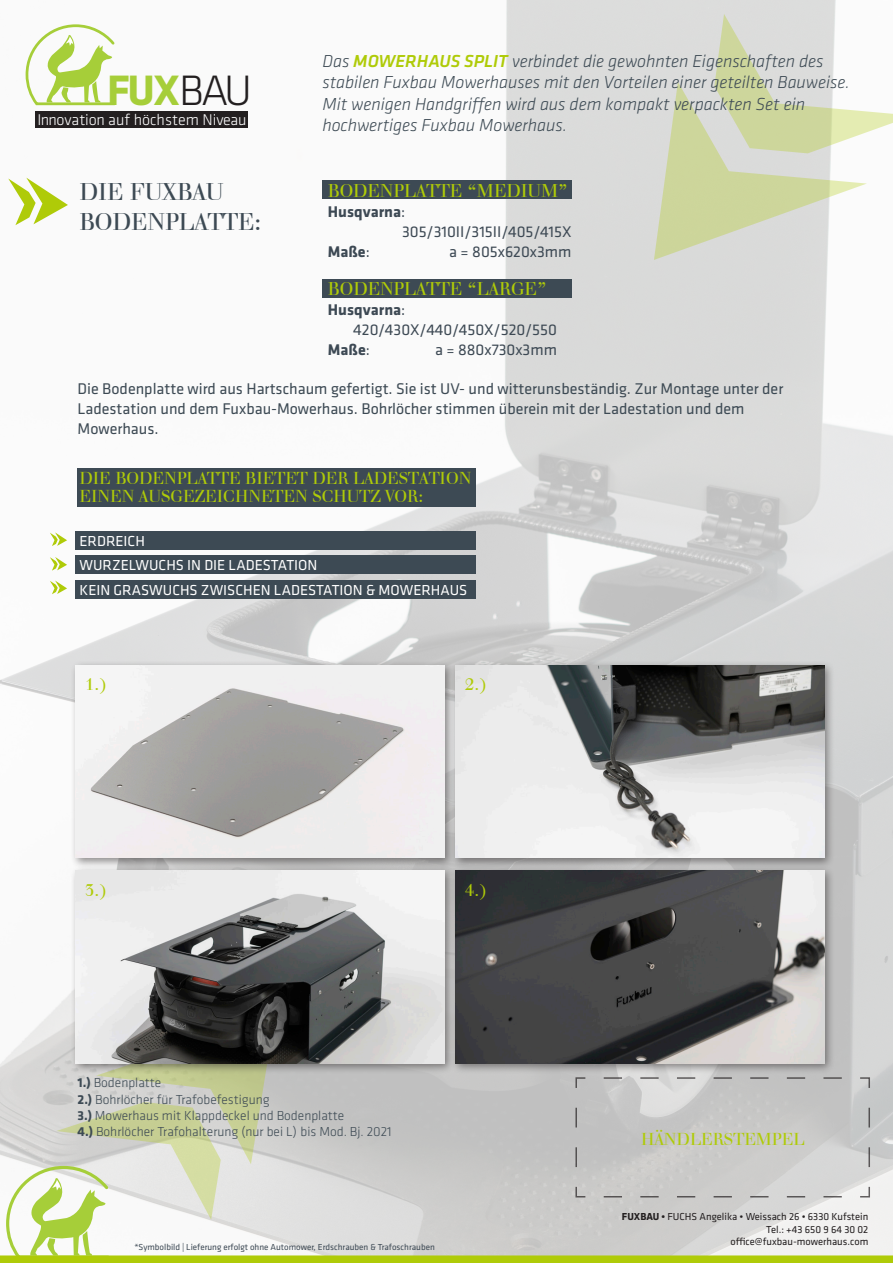
<style>
.page{position:relative;width:893px;height:1263px;background:#fff}
.page>*{position:absolute;margin:0;border:0;box-sizing:border-box;transform-origin:0 0}
.t1{font:700 44.1px "Klavika";color:#a6ce39}
.t2{font:25.2px/30.3px "Walbaum";letter-spacing:-.005em;color:#3d4a54}
.t3{font:19.35px "Walbaum";color:#afcb08}
.t4{font:italic 300 18px "Klavika";color:#3d4a54}
.t5{font:18px "Walbaum";color:#afcb08}
.t6{font:16.05px/20px "Klavika";color:#3d4a54}
.t7{font:16.05px "Klavika";color:#3d4954}
.t8{font:700 16.05px "Klavika";color:#3d4954}
.t9{font:300 16.05px "Klavika";color:#fff}
.t10{font:15px "Klavika";color:#fff}
.t11{font:300 13.5px "Klavika";color:#3d4a54}
.t12{font:10.5px "Klavika";color:#231f20}
.t13{font:9px "Klavika";color:#3d4954}
.s1{font-weight:300;color:#231f20}
.s2{font-weight:500;color:#afcb08}
.s3{font-weight:400}
.s4{font-weight:700}
</style>
<div class="page">
<img style="left:0;top:0;width:893px;height:1255px">
<svg style="left:654px;top:14px;width:239px;height:246px"></svg>
<div style="left:36px;top:111px;width:212px;height:17px;background:#231f20"></div>
<svg style="left:24px;top:23px;width:93px;height:84px"></svg>
<svg style="left:4px;top:1017px;width:271px;height:238px"></svg>
<div style="left:0;top:1255px;width:893px;height:8px;background:#afcb08"></div>
<div style="left:75px;top:531px;width:401px;height:19px;background:#3d4a54"></div>
<div style="left:75px;top:555px;width:401px;height:19px;background:#3d4a54"></div>
<div style="left:75px;top:580px;width:401px;height:19px;background:#3d4a54"></div>
<svg style="left:50px;top:532px;width:17px;height:14px"></svg>
<svg style="left:8px;top:178px;width:60px;height:47px"></svg>
<svg style="left:50px;top:557px;width:17px;height:14px"></svg>
<svg style="left:50px;top:580px;width:17px;height:14px"></svg>
<div style="left:450px;top:660px;width:385px;height:209px;background:#231f20;opacity:.5"></div>
<img style="left:455px;top:665px;width:369px;height:193px">
<div style="left:70px;top:660px;width:385px;height:209px;background:#231f20;opacity:.5"></div>
<img style="left:75px;top:665px;width:369px;height:193px">
<div style="left:70px;top:865px;width:385px;height:209px;background:#231f20;opacity:.5"></div>
<img style="left:75px;top:871px;width:369px;height:192px">
<div style="left:450px;top:865px;width:385px;height:209px;background:#231f20;opacity:.5"></div>
<img style="left:455px;top:871px;width:369px;height:192px">
<div style="left:322px;top:180px;width:249px;height:19px;background:#3d4a54"></div>
<div style="left:322px;top:279px;width:249px;height:19px;background:#3d4a54"></div>
<div style="left:78px;top:468px;width:398px;height:38px;background:#3d4a54"></div>
<svg style="left:575px;top:1076px;width:296px;height:122px;background:#c8c8c7"></svg>
<p class="t1" style="left:107px;top:59px;width:146px">FUX<span class="s1">BAU</span></p>
<p class="t9" style="left:37px;top:110px;width:210px">Innovation auf höchstem Niveau</p>
<p class="t2" style="left:80px;top:178px;width:183px">DIE FUXBAU<br>BODENPLATTE:</p>
<p class="t4" style="left:322px;top:50px;width:503px">Das <span class="s2">MOWERHAUS SPLIT</span> verbindet die gewohnten Eigenschaften des</p>
<p class="t4" style="left:322px;top:71px;width:529px">stabilen Fuxbau Mowerhauses mit den Vorteilen einer geteilten Bauweise.</p>
<p class="t4" style="left:322px;top:93px;width:484px">Mit wenigen Handgriffen wird aus dem kompakt verpackten Set ein</p>
<p class="t4" style="left:322px;top:115px;width:246px">hochwertiges Fuxbau Mowerhaus.</p>
<p class="t3" style="left:328px;top:180px;width:242px">BODENPLATTE “MEDIUM”</p>
<p class="t8" style="left:328px;top:200px;width:79px">Husqvarna<span class="s3">:</span></p>
<p class="t7" style="left:402px;top:221px;width:171px">305/310II/315II/405/415X</p>
<p class="t8" style="left:328px;top:240px;width:43px">Maße<span class="s3">:</span></p>
<p class="t7" style="left:449px;top:241px;width:124px">a = 805x620x3mm</p>
<p class="t3" style="left:328px;top:278px;width:220px">BODENPLATTE “LARGE”</p>
<p class="t8" style="left:328px;top:298px;width:79px">Husqvarna<span class="s3">:</span></p>
<p class="t7" style="left:353px;top:319px;width:205px">420/430X/440/450X/520/550</p>
<p class="t8" style="left:328px;top:338px;width:43px">Maße<span class="s3">:</span></p>
<p class="t7" style="left:435px;top:339px;width:123px">a = 880x730x3mm</p>
<p class="t6" style="left:78px;top:378px;width:707px">Die Bodenplatte wird aus Hartschaum gefertigt. Sie ist UV- und witterunsbeständig. Zur Montage unter der<br>Ladestation und dem Fuxbau-Mowerhaus. Bohrlöcher stimmen überein mit der Ladestation und dem</p>
<p class="t6" style="left:78px;top:418px;width:82px">Mowerhaus.</p>
<p class="t5" style="left:80px;top:468px;width:393px">DIE BODENPLATTE BIETET DER LADESTATION</p>
<p class="t5" style="left:80px;top:487px;width:345px">EINEN AUSGEZEICHNETEN SCHUTZ VOR:</p>
<p class="t10" style="left:80px;top:531px;width:67px">ERDREICH</p>
<p class="t10" style="left:80px;top:555px;width:240px">WURZELWUCHS IN DIE LADESTATION</p>
<p class="t10" style="left:80px;top:580px;width:389px">KEIN GRASWUCHS ZWISCHEN LADESTATION &amp; MOWERHAUS</p>
<p class="t5" style="left:85px;top:674px;width:23px">1.)</p>
<p class="t5" style="left:465px;top:674px;width:23px">2.)</p>
<p class="t5" style="left:85px;top:881px;width:23px">3.)</p>
<p class="t5" style="left:465px;top:881px;width:23px">4.)</p>
<p class="t11" style="left:78px;top:1075px;width:85px"><span class="s4">1.)</span> Bodenplatte</p>
<p class="t11" style="left:78px;top:1091px;width:194px"><span class="s4">2.)</span> Bohrlöcher für Trafobefestigung</p>
<p class="t11" style="left:78px;top:1107px;width:268px"><span class="s4">3.)</span> Mowerhaus mit Klappdeckel und Bodenplatte</p>
<p class="t11" style="left:78px;top:1123px;width:316px"><span class="s4">4.)</span> Bohrlöcher Trafohalterung (nur bei L) bis Mod. Bj. 2021</p>
<p class="t13" style="left:134px;top:1241px;width:302px">*Symbolbild | Lieferung erfolgt ohne Automower, Erdschrauben &amp; Trafoschrauben</p>
<p class="t5" style="left:641px;top:1129px;width:165px">HÄNDLERSTEMPEL</p>
<p class="t12" style="left:622px;top:1210px;width:248px"><span class="s4">FUXBAU •</span> FUCHS Angelika • Weissach 26 • 6330 Kufstein</p>
<p class="t12" style="left:766px;top:1222px;width:104px">Tel.: +43 650 9 64 30 02</p>
<p class="t12" style="left:730px;top:1235px;width:139px">office@fuxbau-mowerhaus.com</p>
</div>
